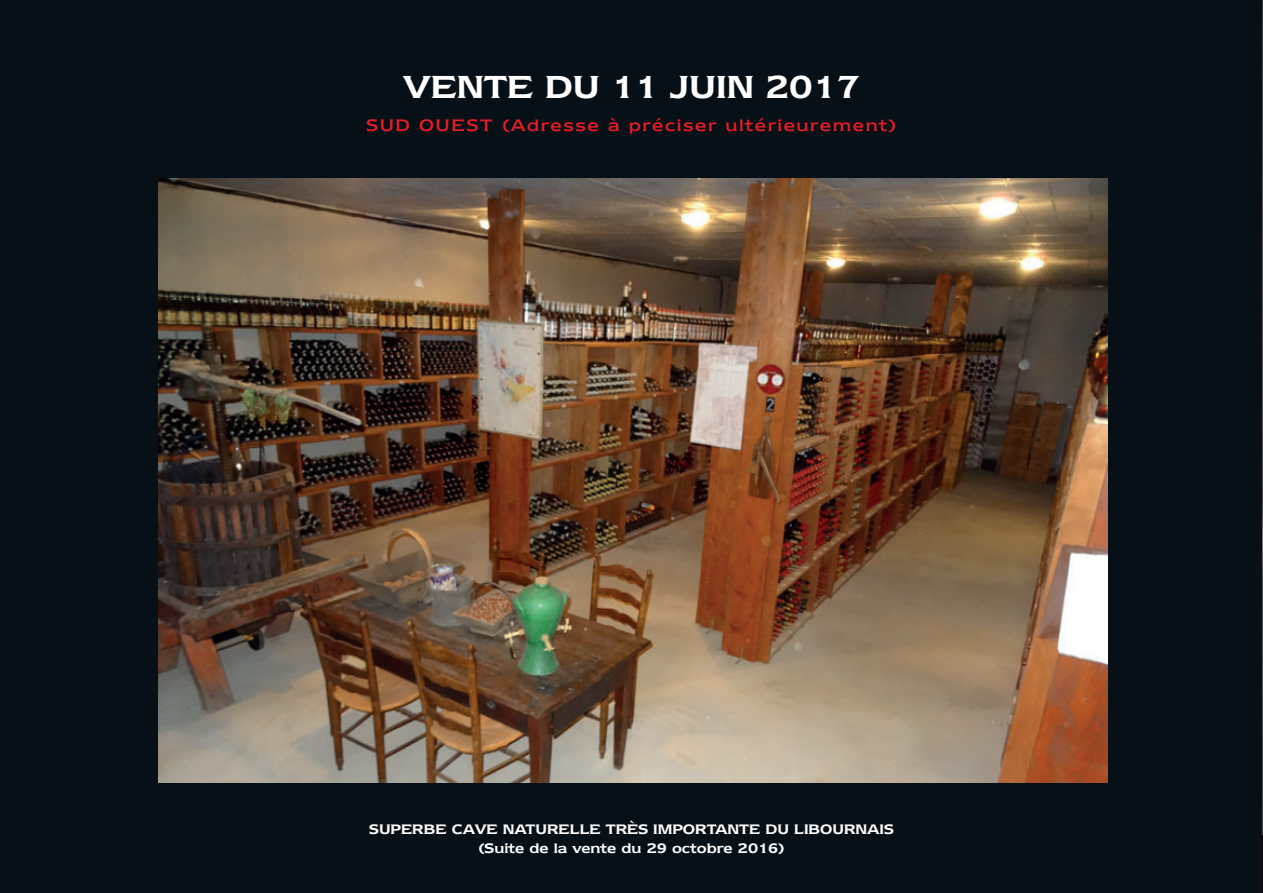
<style>
.page{position:relative;width:1263px;height:893px;background:#071017}
.page>*{position:absolute;margin:0;border:0;box-sizing:border-box;transform-origin:0 0}
.t1{font:600 37.05px "Newtext IT Cby BT";color:#fff}
.t2{font:19.35px "Newtext IT Cby BT";letter-spacing:.08em;color:#ee1d23}
.t3{font:600 16.05px/19.2px "Newtext IT Cby BT";color:#fff;text-align:center}
</style>
<div class="page">
<img style="left:159px;top:179px;width:949px;height:603px">
<hr style="left:1262px;top:0;width:1px;height:893px;background:#080302">
<img style="left:1262px;top:0;width:1px;height:834px">
<h1 class="t1" style="left:403px;top:76px;width:458px">VENTE DU 11 JUIN 2017</h1>
<p class="t2" style="left:366px;top:113px;width:532px">SUD OUEST (Adresse à préciser ultérieurement)</p>
<p class="t3" style="left:369px;top:821px;width:526px">SUPERBE CAVE NATURELLE TRÈS IMPORTANTE DU LIBOURNAIS (Suite de la vente du 29 octobre 2016)</p>
</div>
